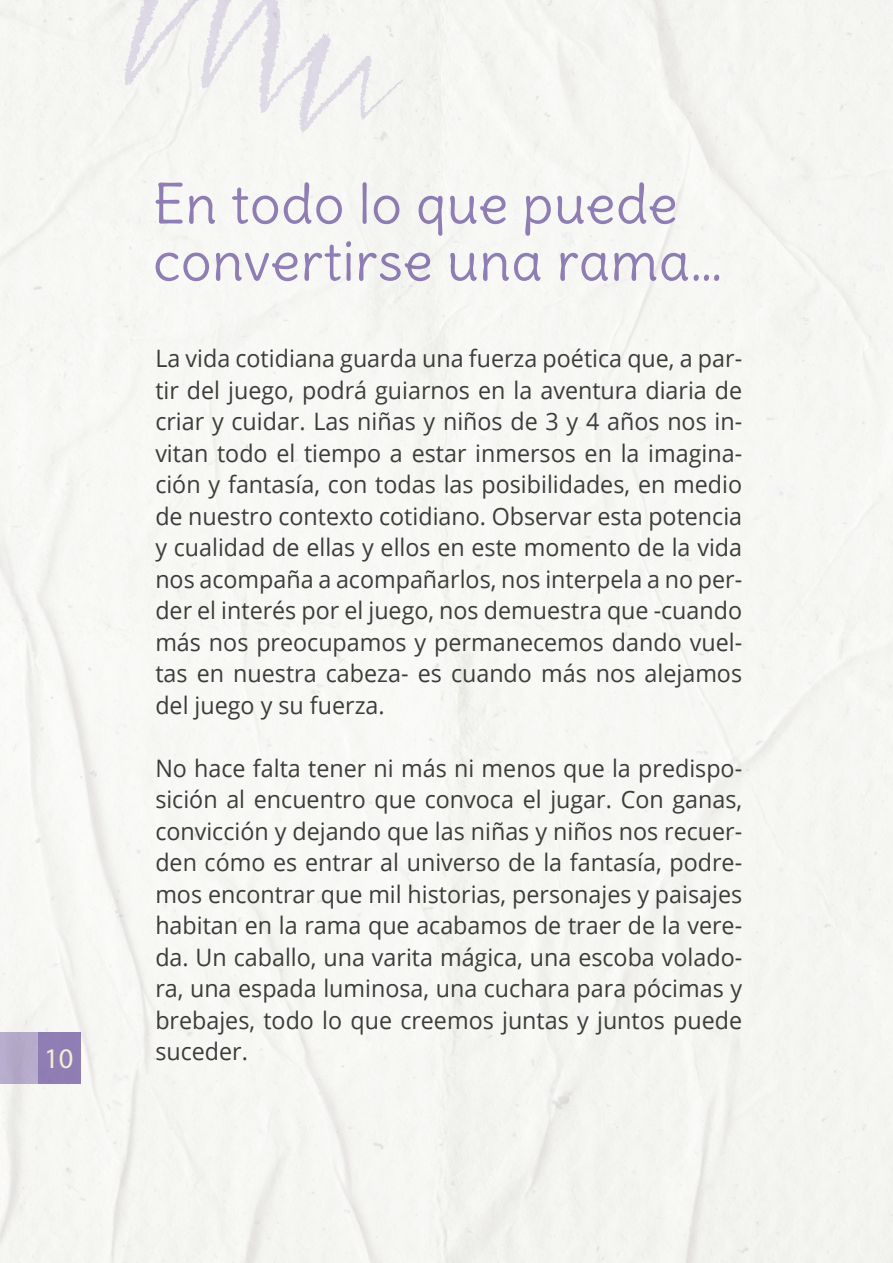
<style>
.page{position:relative;width:893px;height:1263px;background:#fff}
.page>*{position:absolute;margin:0;border:0;box-sizing:border-box;transform-origin:0 0}
.t1{font:54px/57px "Delius";letter-spacing:.01em;color:#9482bc}
.t2{font:28.5px "Myriad Pro";color:#f6edd4}
.t3{font:24px/31.5px "Open Sans";color:#3c3c3b;text-align:justify}
</style>
<div class="page">
<div style="left:38px;top:1032px;width:42px;height:52px;background:#8f7eb4"></div>
<div style="left:0;top:1032px;width:38px;height:52px;background:#b5abc9"></div>
<svg style="left:124px;top:0;width:279px;height:134px"></svg>
<p class="t2" style="left:44px;top:1041px;width:31px">10</p>
<h1 class="t1" style="left:153px;top:175px;width:571px">En todo lo que puede convertirse una rama…</h1>
<p class="t3" style="left:155px;top:342px;width:588px">La vida cotidiana guarda una fuerza poética que, a par&shy;tir del juego, podrá guiarnos en la aventura diaria de criar y cuidar. Las niñas y niños de 3 y 4 años nos in&shy;vitan todo el tiempo a estar inmersos en la imagina&shy;ción y fantasía, con todas las posibilidades, en medio de nuestro contexto cotidiano. Observar esta potencia y cualidad de ellas y ellos en este momento de la vida nos acompaña a acompañarlos, nos interpela a no per&shy;der el interés por el juego, nos demuestra que -cuando más nos preocupamos y permanecemos dando vuel&shy;tas en nuestra cabeza- es cuando más nos alejamos del juego y su fuerza.</p>
<p class="t3" style="left:155px;top:751px;width:588px">No hace falta tener ni más ni menos que la predispo&shy;sición al encuentro que convoca el jugar. Con ganas, convicción y dejando que las niñas y niños nos recuer&shy;den cómo es entrar al universo de la fantasía, podre&shy;mos encontrar que mil historias, personajes y paisajes habitan en la rama que acabamos de traer de la vere&shy;da. Un caballo, una varita mágica, una escoba volado&shy;ra, una espada luminosa, una cuchara para pócimas y brebajes, todo lo que creemos juntas y juntos puede suceder.</p>
</div>
